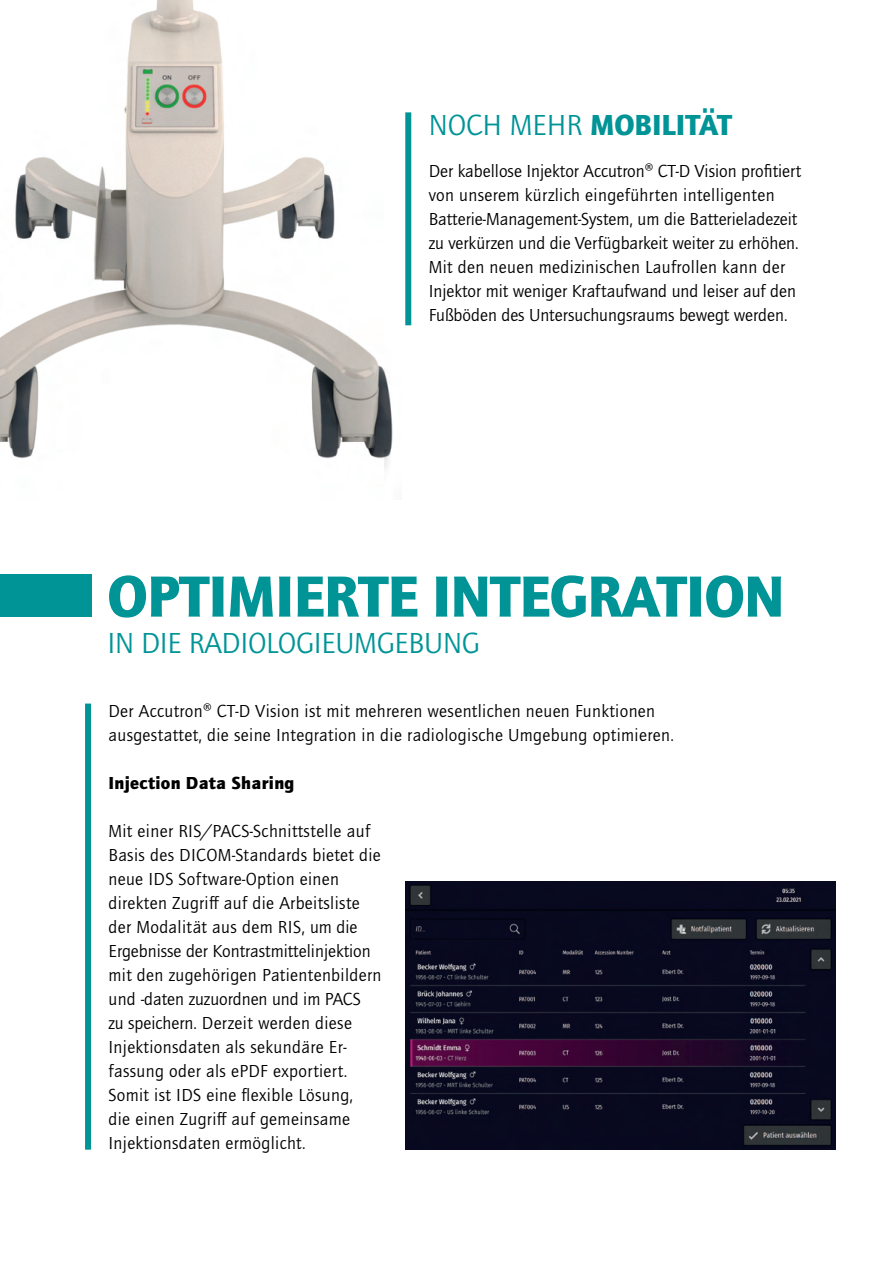
<style>
.page{position:relative;width:893px;height:1263px;background:#fff}
.page>*{position:absolute;margin:0;border:0;box-sizing:border-box;transform-origin:0 0}
.t1{font:900 60px "Quay Sans ITC Std";letter-spacing:-.01em;color:#009497}
.t2{font:30px "Quay Sans ITC Std";letter-spacing:-.01em;color:#009497}
.t3{font:900 30px "Quay Sans ITC Std";color:#009497}
.t4{font:18px/24px "Quay Sans ITC Std";letter-spacing:.02em;color:#000}
.t5{font:18px/24px "Quay Sans ITC Std";color:#000}
.t6{font:900 18px "Quay Sans ITC Std";letter-spacing:.02em;color:#000}
.s1{font-weight:400}
</style>
<div class="page">
<img style="left:0;top:0;width:393px;height:469px">
<div style="left:405px;top:112px;width:6px;height:213px;background:#009497"></div>
<div style="left:85px;top:703px;width:6px;height:447px;background:#009497"></div>
<img style="left:405px;top:881px;width:430px;height:269px">
<div style="left:0;top:574px;width:91px;height:43px;background:#009497"></div>
<h2 class="t3" style="left:429px;top:107px;width:305px"><span class="s1">NOCH MEHR</span> MOBILITÄT</h2>
<p class="t5" style="left:429px;top:159px;width:374px">Der kabellose Injektor Accutron® CT-D Vision profitiert von unserem kürzlich eingeführten intelligenten Batterie-Management-System, um die Batterieladezeit zu verkürzen und die Verfügbarkeit weiter zu erhöhen.<br>Mit den neuen medizinischen Laufrollen kann der Injektor mit weniger Kraftaufwand und leiser auf den Fußböden des Untersuchungsraums bewegt werden.</p>
<h1 class="t1" style="left:107px;top:561px;width:679px">OPTIMIERTE INTEGRATION</h1>
<h2 class="t2" style="left:107px;top:626px;width:374px">IN DIE RADIOLOGIEUMGEBUNG</h2>
<p class="t4" style="left:108px;top:699px;width:567px">Der Accutron® CT-D Vision ist mit mehreren wesentlichen neuen Funktionen ausgestattet, die seine Integration in die radiologische Umgebung optimieren.</p>
<p class="t6" style="left:108px;top:772px;width:188px">Injection Data Sharing</p>
<p class="t4" style="left:108px;top:819px;width:275px">Mit einer RIS/PACS-Schnittstelle auf Basis des DICOM-Standards bietet die neue IDS Software-Option einen direkten Zugriff auf die Arbeitsliste der Modalität aus dem RIS, um die Ergebnisse der Kontrastmittelinjektion mit den zugehörigen Patientenbildern und -daten zuzuordnen und im PACS<br>zu speichern. Derzeit werden diese Injektionsdaten als sekundäre Er&shy;fassung oder als ePDF exportiert.<br>Somit ist IDS eine flexible Lösung,<br>die einen Zugriff auf gemeinsame Injektionsdaten ermöglicht.</p>
</div>
